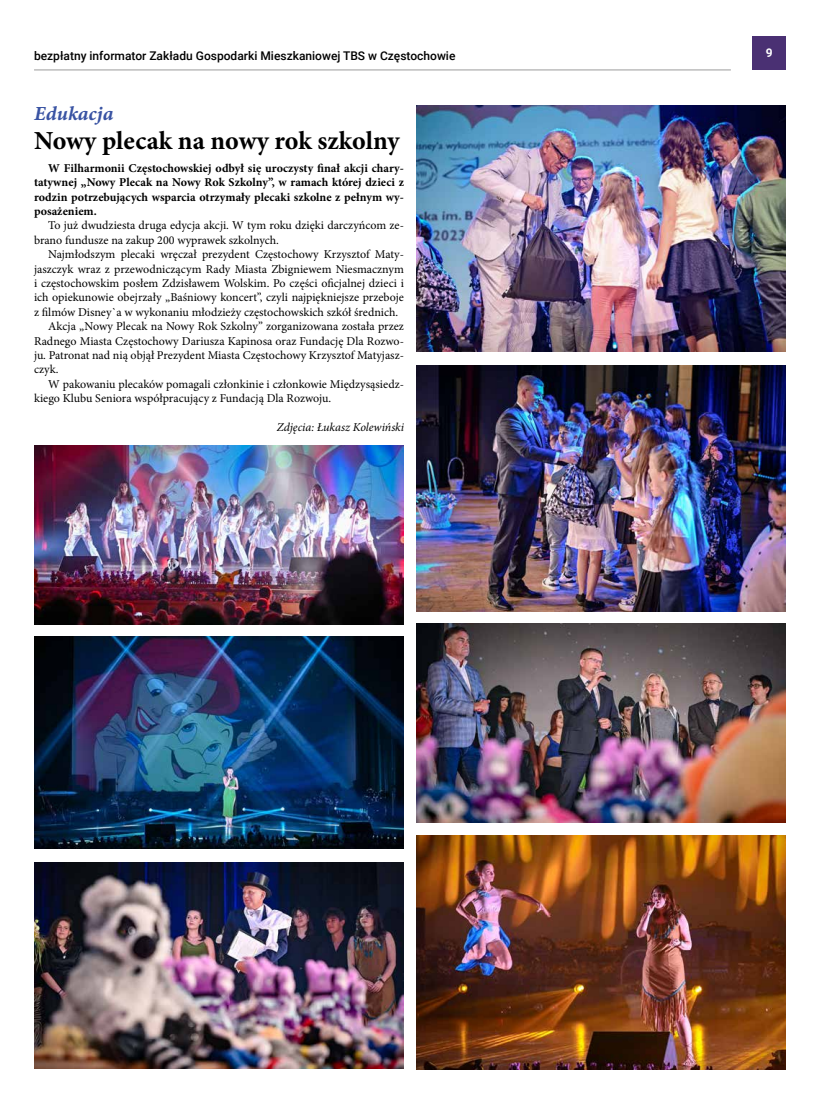
<style>
.page{position:relative;width:820px;height:1106px;background:#fff}
.page>*{position:absolute;margin:0;border:0;box-sizing:border-box;transform-origin:0 0}
.t1{font:700 26px "Minion Pro";color:#000}
.t2{font:20px "Minion Pro Bold It Capt";color:#3953a3}
.t3{font:12px/14.4px "Minion Pro";color:#000}
.t4{font:700 12px/14.4px "Minion Pro";color:#000;text-align:justify}
.t5{font:500 12px "Roboto";color:#000}
.t6{font:italic 12px "Minion Pro";letter-spacing:-.005em;color:#000}
.t7{font:700 12px "Roboto";color:#fff}
</style>
<div class="page">
<div style="left:752px;top:37px;width:33px;height:33px;background:#4a3073"></div>
<hr style="left:34px;top:70px;width:696px;height:1px;background:#9c9c9c">
<img style="left:416px;top:106px;width:369px;height:246px">
<img style="left:416px;top:365px;width:369px;height:246px">
<img style="left:416px;top:624px;width:369px;height:198px">
<img style="left:416px;top:836px;width:369px;height:233px">
<img style="left:34px;top:445px;width:370px;height:179px">
<img style="left:34px;top:636px;width:370px;height:212px">
<img style="left:34px;top:862px;width:370px;height:206px">
<p class="t5" style="left:34px;top:47px;width:423px">bezpłatny informator Zakładu Gospodarki Mieszkaniowej TBS w Częstochowie</p>
<p class="t7" style="left:765px;top:45px;width:8px">9</p>
<h2 class="t2" style="left:34px;top:99px;width:81px">Edukacja</h2>
<h1 class="t1" style="left:34px;top:122px;width:367px">Nowy plecak na nowy rok szkolny</h1>
<p class="t4" style="left:34px;top:160px;width:371px;text-indent:14px">W Filharmonii Częstochowskiej odbył się uroczysty finał akcji chary&shy;tatywnej „Nowy Plecak na Nowy Rok Szkolny”, w ramach której dzieci z rodzin potrzebujących wsparcia otrzymały plecaki szkolne z pełnym wy&shy;posażeniem.</p>
<p class="t3" style="left:34px;top:218px;width:371px;text-indent:14px">To już dwudziesta druga edycja akcji. W tym roku dzięki darczyńcom ze&shy;brano fundusze na zakup 200 wyprawek szkolnych.</p>
<p class="t3" style="left:48px;top:247px;width:357px">Najmłodszym plecaki wręczał prezydent Częstochowy Krzysztof Maty-</p>
<p class="t3" style="left:34px;top:262px;width:371px">jaszczyk wraz z przewodniczącym Rady Miasta Zbigniewem Niesmacznym</p>
<p class="t3" style="left:34px;top:276px;width:371px">i częstochowskim posłem Zdzisławem Wolskim. Po części oficjalnej dzieci i</p>
<p class="t3" style="left:34px;top:290px;width:371px">ich opiekunowie obejrzały „Baśniowy koncert”, czyli najpiękniejsze przeboje</p>
<p class="t3" style="left:34px;top:305px;width:365px">z filmów Disney`a w wykonaniu młodzieży częstochowskich szkół średnich.</p>
<p class="t3" style="left:48px;top:319px;width:357px">Akcja „Nowy Plecak na Nowy Rok Szkolny” zorganizowana została przez</p>
<p class="t3" style="left:34px;top:334px;width:371px">Radnego Miasta Częstochowy Dariusza Kapinosa oraz Fundację Dla Rozwo-</p>
<p class="t3" style="left:34px;top:348px;width:371px">ju. Patronat nad nią objął Prezydent Miasta Częstochowy Krzysztof Matyjasz-</p>
<p class="t3" style="left:34px;top:362px;width:26px">czyk.</p>
<p class="t3" style="left:48px;top:377px;width:357px">W pakowaniu plecaków pomagali członkinie i członkowie Międzysąsiedz-</p>
<p class="t3" style="left:34px;top:391px;width:298px">kiego Klubu Seniora współpracujący z Fundacją Dla Rozwoju.</p>
<p class="t6" style="left:276px;top:419px;width:129px">Zdjęcia: Łukasz Kolewiński</p>
</div>
